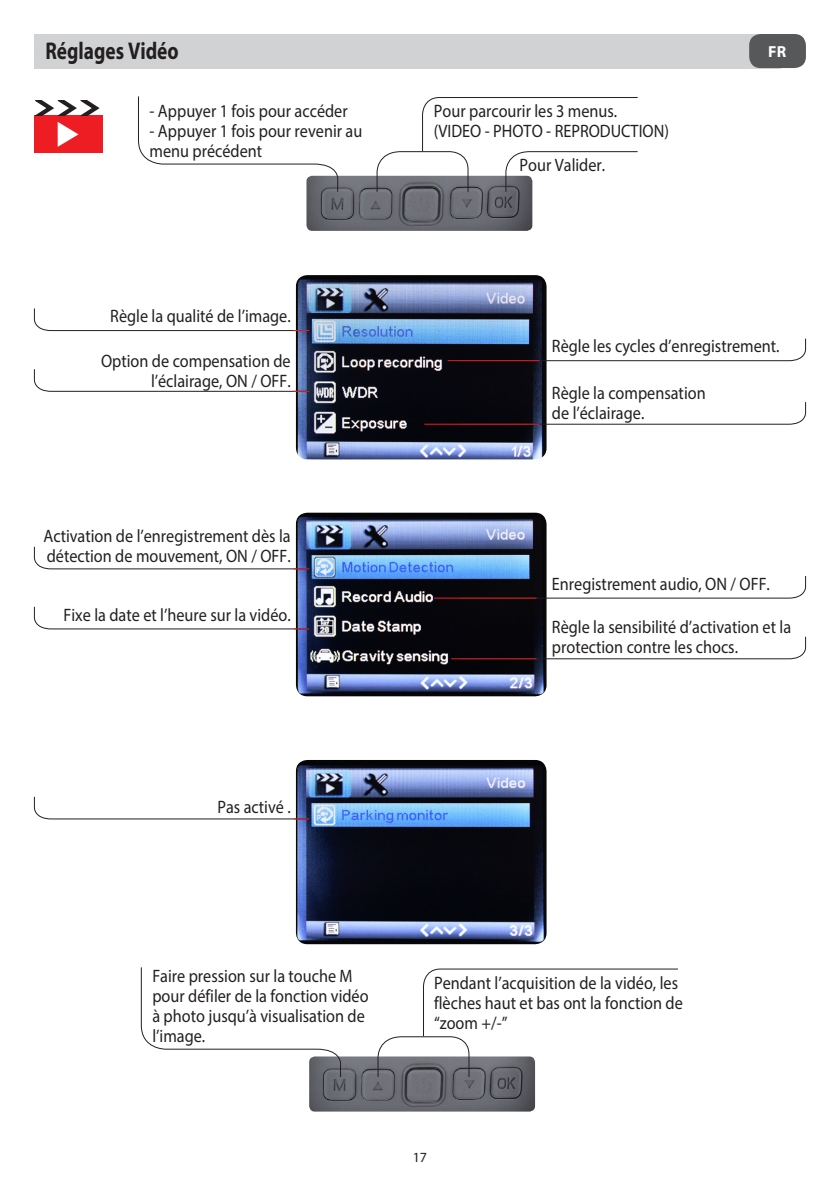
<style>
.page{position:relative;width:840px;height:1191px;background:#fff}
.page>*{position:absolute;margin:0;border:0;box-sizing:border-box;transform-origin:0 0}
.t1{font:700 24.2px "Myriad Pro";color:#231f20;scale:.8 1}
.t2{font:18px/20px "Myriad Pro";color:#231f20;scale:.9 1}
.t3{font:700 16px "Myriad Pro";color:#fff}
.t4{font:14px "Myriad Pro";color:#231f20}
</style>
<div class="page">
<div style="left:34px;top:34px;width:746px;height:34px;background:#d1d2d4"></div>
<div style="left:748px;top:34px;width:57px;height:34px;background:#57585a;border-radius:11px"></div>
<img style="left:309px;top:1056px;width:225px;height:55px">
<img style="left:296px;top:760px;width:250px;height:184px">
<img style="left:296px;top:513px;width:250px;height:183px">
<img style="left:296px;top:275px;width:250px;height:184px">
<img style="left:306px;top:176px;width:226px;height:55px">
<svg style="left:138px;top:96px;width:200px;height:97px"></svg>
<svg style="left:140px;top:967px;width:201px;height:111px"></svg>
<svg style="left:376px;top:97px;width:262px;height:96px"></svg>
<svg style="left:459px;top:337px;width:347px;height:25px"></svg>
<hr style="left:447px;top:360px;width:92px;height:1px;background:#ee1d23">
<svg style="left:459px;top:575px;width:347px;height:24px"></svg>
<hr style="left:433px;top:597px;width:103px;height:1px;background:#ee1d23">
<svg style="left:459px;top:635px;width:347px;height:25px"></svg>
<hr style="left:451px;top:658px;width:85px;height:1px;background:#ee1d23">
<svg style="left:459px;top:401px;width:347px;height:24px"></svg>
<hr style="left:424px;top:424px;width:115px;height:1px;background:#ee1d23">
<svg style="left:33px;top:307px;width:277px;height:24px"></svg>
<svg style="left:33px;top:546px;width:277px;height:24px"></svg>
<svg style="left:33px;top:368px;width:277px;height:24px"></svg>
<svg style="left:33px;top:606px;width:277px;height:24px"></svg>
<svg style="left:33px;top:796px;width:277px;height:24px"></svg>
<div style="left:34px;top:100px;width:68px;height:52px;background:#ee1d23"></div>
<svg style="left:34px;top:100px;width:68px;height:15px"></svg>
<svg style="left:58px;top:122px;width:20px;height:25px"></svg>
<svg style="left:377px;top:968px;width:301px;height:110px"></svg>
<h1 class="t1" style="left:45px;top:35px;width:168px">Réglages Vidéo</h1>
<p class="t3" style="left:767px;top:41px;width:19px">FR</p>
<p class="t2" style="left:149px;top:101px;width:221px">- Appuyer 1 fois pour accéder</p>
<p class="t2" style="left:149px;top:121px;width:238px">- Appuyer 1 fois pour revenir au menu précédent</p>
<p class="t2" style="left:433px;top:101px;width:262px">Pour parcourir les 3 menus. (VIDEO - PHOTO - REPRODUCTION)</p>
<p class="t2" style="left:519px;top:155px;width:97px">Pour Valider.</p>
<p class="t2" style="left:110px;top:306px;width:202px">Règle la qualité de l’image.</p>
<p class="t2" style="left:101px;top:350px;width:212px;text-align:right">Option de compensation de l’éclairage, ON / OFF.</p>
<p class="t2" style="left:43px;top:526px;width:276px">Activation de l’enregistrement dès la détection de mouvement, ON / OFF.</p>
<p class="t2" style="left:64px;top:604px;width:254px">Fixe la date et l’heure sur la vidéo.</p>
<p class="t2" style="left:217px;top:796px;width:83px">Pas activé .</p>
<p class="t2" style="left:551px;top:336px;width:254px">Règle les cycles d’enregistrement.</p>
<p class="t2" style="left:551px;top:382px;width:172px">Règle la compensation de l’éclairage.</p>
<p class="t2" style="left:551px;top:573px;width:243px">Enregistrement audio, ON / OFF.</p>
<p class="t2" style="left:551px;top:616px;width:267px">Règle la sensibilité d’activation et la protection contre les chocs.</p>
<p class="t2" style="left:152px;top:965px;width:242px">Faire pression sur la touche M pour défiler de la fonction vidéo à photo jusqu’à visualisation de l’image.</p>
<p class="t2" style="left:434px;top:973px;width:278px">Pendant l’acquisition de la vidéo, les flèches haut et bas ont la fonction de “zoom +/-”</p>
<p class="t4" style="left:412px;top:1148px;width:16px">17</p>
</div>
